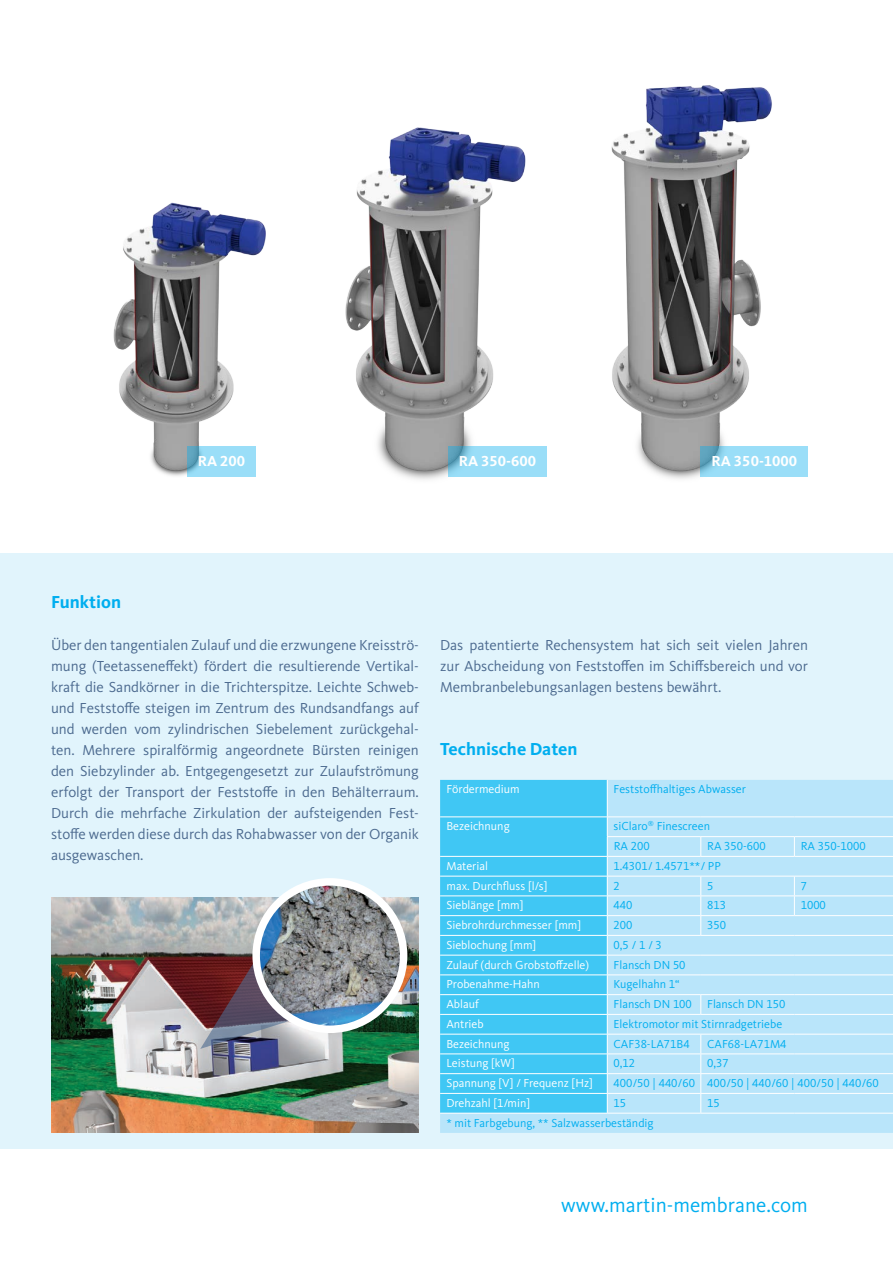
<style>
.page{position:relative;width:893px;height:1263px;background:#fff}
.page>*{position:absolute;margin:0;border:0;box-sizing:border-box;transform-origin:0 0}
.t1{font:21px "Kievit Pro";color:#00aeef}
.t2{font:700 18px "Kievit Pro";color:#00aeef}
.t3{font:15px/21px "Kievit Pro";color:#4c6a8f;text-align:justify}
.t4{font:700 15px "Kievit Pro";color:#fff}
.t5{font:12px/19.8px "Kievit Pro";color:#00aeef}
.t6{font:12px "Kievit Pro";color:#fff}
</style>
<div class="page">
<div style="left:0;top:553px;width:893px;height:595px;background:#e1f4fc"></div>
<img style="left:113px;top:202px;width:153px;height:274px">
<img style="left:611px;top:85px;width:161px;height:394px">
<img style="left:345px;top:127px;width:181px;height:353px">
<svg style="left:187px;top:446px;width:69px;height:31px;background:#91d5ef"></svg>
<svg style="left:448px;top:446px;width:99px;height:31px;background:#92d6f0"></svg>
<svg style="left:701px;top:446px;width:107px;height:31px;background:#92d7f1"></svg>
<img style="left:51px;top:897px;width:368px;height:236px">
<svg style="left:200px;top:946px;width:134px;height:103px;background:#7a626e"></svg>
<img style="left:256px;top:882px;width:148px;height:147px;border-radius:74px">
<div style="left:252px;top:878px;width:155px;height:155px;border:8px solid #fff;border-radius:50%"></div>
<svg style="left:440px;top:780px;width:453px;height:353px;background:#90daf7"></svg>
<hr style="left:607px;top:780px;width:1px;height:36px;background:#fff">
<hr style="left:440px;top:816px;width:167px;height:1px;background:#fff">
<hr style="left:607px;top:816px;width:94px;height:1px;background:#fff">
<hr style="left:701px;top:816px;width:93px;height:1px;background:#fff">
<hr style="left:794px;top:816px;width:99px;height:1px;background:#fff">
<hr style="left:607px;top:836px;width:94px;height:1px;background:#fff">
<hr style="left:701px;top:836px;width:93px;height:1px;background:#fff">
<svg style="left:700px;top:837px;width:1px;height:19px"></svg>
<hr style="left:794px;top:836px;width:99px;height:1px;background:#fff">
<svg style="left:794px;top:837px;width:1px;height:19px"></svg>
<hr style="left:440px;top:856px;width:167px;height:1px;background:#fff">
<hr style="left:607px;top:856px;width:94px;height:1px;background:#fff">
<hr style="left:701px;top:856px;width:93px;height:1px;background:#fff">
<hr style="left:794px;top:856px;width:99px;height:1px;background:#fff">
<hr style="left:440px;top:876px;width:167px;height:1px;background:#fff">
<hr style="left:607px;top:876px;width:94px;height:1px;background:#fff">
<hr style="left:701px;top:876px;width:93px;height:1px;background:#fff">
<hr style="left:794px;top:876px;width:99px;height:1px;background:#fff">
<hr style="left:440px;top:895px;width:167px;height:1px;background:#fff">
<hr style="left:607px;top:895px;width:94px;height:1px;background:#fff">
<hr style="left:701px;top:895px;width:93px;height:1px;background:#fff">
<hr style="left:794px;top:895px;width:99px;height:1px;background:#fff">
<svg style="left:794px;top:876px;width:1px;height:39px"></svg>
<hr style="left:440px;top:915px;width:167px;height:1px;background:#fff">
<hr style="left:607px;top:915px;width:94px;height:1px;background:#fff">
<hr style="left:701px;top:915px;width:93px;height:1px;background:#fff">
<svg style="left:700px;top:876px;width:1px;height:59px"></svg>
<hr style="left:794px;top:915px;width:99px;height:1px;background:#fff">
<hr style="left:440px;top:935px;width:167px;height:1px;background:#fff">
<hr style="left:607px;top:935px;width:94px;height:1px;background:#fff">
<hr style="left:701px;top:935px;width:93px;height:1px;background:#fff">
<hr style="left:794px;top:935px;width:99px;height:1px;background:#fff">
<hr style="left:440px;top:955px;width:167px;height:1px;background:#fff">
<hr style="left:607px;top:955px;width:94px;height:1px;background:#fff">
<hr style="left:701px;top:955px;width:93px;height:1px;background:#fff">
<hr style="left:794px;top:955px;width:99px;height:1px;background:#fff">
<hr style="left:440px;top:974px;width:167px;height:1px;background:#fff">
<hr style="left:607px;top:974px;width:94px;height:1px;background:#fff">
<hr style="left:701px;top:974px;width:93px;height:1px;background:#fff">
<hr style="left:794px;top:974px;width:99px;height:1px;background:#fff">
<hr style="left:440px;top:994px;width:167px;height:1px;background:#fff">
<hr style="left:607px;top:994px;width:94px;height:1px;background:#fff">
<hr style="left:701px;top:994px;width:93px;height:1px;background:#fff">
<svg style="left:700px;top:995px;width:1px;height:19px"></svg>
<hr style="left:794px;top:994px;width:99px;height:1px;background:#fff">
<hr style="left:440px;top:1014px;width:167px;height:1px;background:#fff">
<hr style="left:607px;top:1014px;width:94px;height:1px;background:#fff">
<hr style="left:701px;top:1014px;width:93px;height:1px;background:#fff">
<hr style="left:794px;top:1014px;width:99px;height:1px;background:#fff">
<hr style="left:440px;top:1034px;width:167px;height:1px;background:#fff">
<hr style="left:607px;top:1034px;width:94px;height:1px;background:#fff">
<hr style="left:701px;top:1034px;width:93px;height:1px;background:#fff">
<hr style="left:794px;top:1034px;width:99px;height:1px;background:#fff">
<hr style="left:440px;top:1053px;width:167px;height:1px;background:#fff">
<hr style="left:607px;top:1053px;width:94px;height:1px;background:#fff">
<hr style="left:701px;top:1053px;width:93px;height:1px;background:#fff">
<hr style="left:794px;top:1053px;width:99px;height:1px;background:#fff">
<hr style="left:440px;top:1073px;width:167px;height:1px;background:#fff">
<hr style="left:607px;top:1073px;width:94px;height:1px;background:#fff">
<hr style="left:701px;top:1073px;width:93px;height:1px;background:#fff">
<hr style="left:794px;top:1073px;width:99px;height:1px;background:#fff">
<hr style="left:440px;top:1093px;width:167px;height:1px;background:#fff">
<hr style="left:607px;top:1093px;width:94px;height:1px;background:#fff">
<svg style="left:607px;top:817px;width:1px;height:296px"></svg>
<hr style="left:701px;top:1093px;width:93px;height:1px;background:#fff">
<svg style="left:700px;top:1034px;width:1px;height:79px"></svg>
<hr style="left:794px;top:1093px;width:99px;height:1px;background:#fff">
<hr style="left:440px;top:1113px;width:167px;height:1px;background:#fff">
<hr style="left:607px;top:1113px;width:94px;height:1px;background:#fff">
<hr style="left:701px;top:1113px;width:93px;height:1px;background:#fff">
<hr style="left:794px;top:1113px;width:99px;height:1px;background:#fff">
<p class="t4" style="left:198px;top:452px;width:49px">RA 200</p>
<p class="t4" style="left:459px;top:452px;width:79px">RA 350-600</p>
<p class="t4" style="left:712px;top:452px;width:87px">RA 350-1000</p>
<p class="t2" style="left:51px;top:591px;width:72px">Funktion</p>
<p class="t3" style="left:51px;top:634px;width:369px">Über den tangentialen Zulauf und die erzwungene Kreisströ&shy;mung (Teetasseneffekt) fördert die resultierende Vertikal&shy;kraft die Sandkörner in die Trichterspitze. Leichte Schweb&shy;und Feststoffe steigen im Zentrum des Rundsandfangs auf und werden vom zylindrischen Siebelement zurückgehal&shy;ten. Mehrere spiralförmig angeordnete Bürsten reinigen den Siebzylinder ab. Entgegengesetzt zur Zulaufströmung erfolgt der Transport der Feststoffe in den Behälterraum.<br>Durch die mehrfache Zirkulation der aufsteigenden Fest&shy;stoffe werden diese durch das Rohabwasser von der Organik ausgewaschen.</p>
<p class="t3" style="left:440px;top:634px;width:369px">Das patentierte Rechensystem hat sich seit vielen Jahren zur Abscheidung von Feststoffen im Schiffsbereich und vor Membranbelebungsanlagen bestens bewährt.</p>
<p class="t2" style="left:440px;top:738px;width:139px">Technische Daten</p>
<p class="t6" style="left:446px;top:782px;width:75px">Fördermedium</p>
<p class="t5" style="left:614px;top:779px;width:134px">Feststoffhaltiges Abwasser</p>
<p class="t6" style="left:446px;top:819px;width:65px">Bezeichnung</p>
<p class="t5" style="left:614px;top:816px;width:98px">siClaro<sup>®</sup> Finescreen<br>RA 200</p>
<p class="t5" style="left:707px;top:836px;width:60px">RA 350-600</p>
<p class="t5" style="left:801px;top:836px;width:66px">RA 350-1000</p>
<p class="t6" style="left:446px;top:858px;width:43px">Material</p>
<p class="t5" style="left:614px;top:856px;width:109px">1.4301/ 1.4571**/ PP</p>
<p class="t6" style="left:446px;top:878px;width:102px">max. Durchfluss [l/s]</p>
<p class="t5" style="left:614px;top:875px;width:8px">2</p>
<p class="t5" style="left:707px;top:875px;width:8px">5</p>
<p class="t5" style="left:801px;top:875px;width:8px">7</p>
<p class="t6" style="left:446px;top:898px;width:79px">Sieblänge [mm]</p>
<p class="t5" style="left:614px;top:895px;width:20px">440</p>
<p class="t5" style="left:707px;top:895px;width:20px">813</p>
<p class="t5" style="left:801px;top:895px;width:27px">1000</p>
<p class="t6" style="left:446px;top:918px;width:136px">Siebrohrdurchmesser [mm]</p>
<p class="t5" style="left:614px;top:915px;width:20px">200</p>
<p class="t5" style="left:707px;top:915px;width:20px">350</p>
<p class="t6" style="left:446px;top:937px;width:91px">Sieblochung [mm]</p>
<p class="t5" style="left:614px;top:935px;width:50px">0,5 / 1 / 3</p>
<p class="t6" style="left:446px;top:957px;width:144px">Zulauf (durch Grobstoffzelle)</p>
<p class="t5" style="left:614px;top:954px;width:73px">Flansch DN 50</p>
<p class="t6" style="left:446px;top:977px;width:95px">Probenahme-Hahn</p>
<p class="t5" style="left:614px;top:974px;width:67px">Kugelhahn 1“</p>
<p class="t6" style="left:446px;top:997px;width:34px">Ablauf</p>
<p class="t5" style="left:614px;top:994px;width:80px">Flansch DN 100</p>
<p class="t5" style="left:707px;top:994px;width:80px">Flansch DN 150</p>
<p class="t6" style="left:446px;top:1016px;width:39px">Antrieb</p>
<p class="t5" style="left:614px;top:1014px;width:170px">Elektromotor mit Stirnradgetriebe</p>
<p class="t6" style="left:446px;top:1036px;width:65px">Bezeichnung</p>
<p class="t5" style="left:614px;top:1033px;width:78px">CAF38-LA71B4</p>
<p class="t5" style="left:707px;top:1033px;width:81px">CAF68-LA71M4</p>
<p class="t6" style="left:446px;top:1056px;width:70px">Leistung [kW]</p>
<p class="t5" style="left:614px;top:1053px;width:23px">0,12</p>
<p class="t5" style="left:707px;top:1053px;width:23px">0,37</p>
<p class="t6" style="left:446px;top:1076px;width:148px">Spannung [V] / Frequenz [Hz]</p>
<p class="t5" style="left:614px;top:1073px;width:267px">400/50 | 440/60 400/50 | 440/60 | 400/50 | 440/60</p>
<p class="t6" style="left:446px;top:1095px;width:85px">Drehzahl [1/min]</p>
<p class="t5" style="left:614px;top:1093px;width:14px">15</p>
<p class="t5" style="left:707px;top:1093px;width:14px">15</p>
<p class="t5" style="left:446px;top:1112px;width:209px">* mit Farbgebung, ** Salzwasserbeständig</p>
<h1 class="t1" style="left:561px;top:1192px;width:248px">www.martin-membrane.com</h1>
</div>
